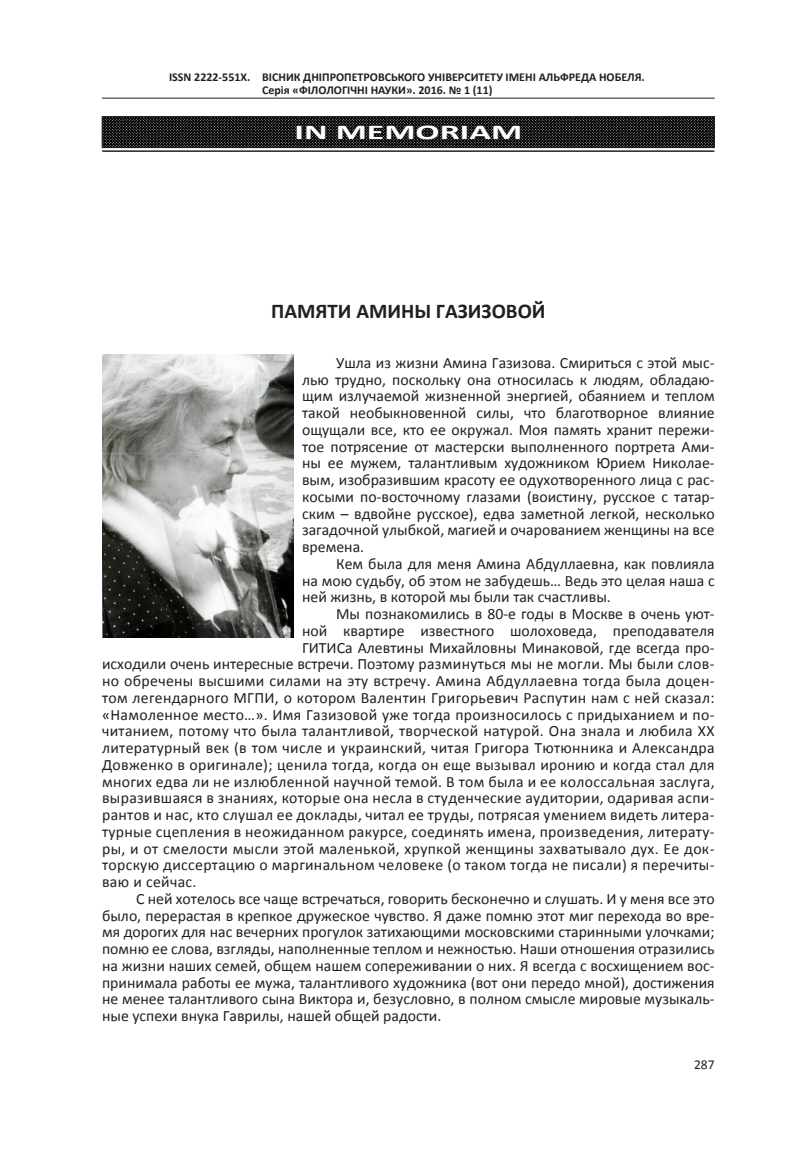
<style>
.page{position:relative;width:787px;height:1149px;background:#fff}
.page>*{position:absolute;margin:0;border:0;box-sizing:border-box;transform-origin:0 0}
.Название_статьи{font:700 21px "Calibri";color:#231f20}
.Рубрика{font:700 21px "Calibri";color:#fff;scale:1.7 1}
.ОСНОВНОЙ{font:15.75px/16.8px "Calibri";letter-spacing:.02em;color:#231f20;text-align:justify}
.ОСНОВНОЙ-2{font:15.75px "Calibri";color:#231f20}
.t1{font:13.5px "Calibri";color:#231f20}
.t2{font:700 12px/12.8px "Calibri";color:#231f20}
</style>
<div class="page">
<hr style="left:102px;top:98px;width:612px;height:1px;background:#231f20">
<img style="left:104px;top:119px;width:608px;height:27px">
<div style="left:102px;top:117px;width:612px;height:31px;border:1px solid #231f20"></div>
<hr style="left:102px;top:150px;width:612px;height:2px;background:#231f20">
<svg style="left:296px;top:124px;width:30px;height:15px"></svg>
<svg style="left:337px;top:123px;width:183px;height:16px;background:#201f1f"></svg>
<img style="left:102px;top:354px;width:191px;height:283px">
<p class="t2" style="left:262px;top:71px;width:384px;text-indent:-93px">ISSN 2222-551Х. ВІСНИК ДНІПРОПЕТРОВСЬКОГО УНІВЕРСИТЕТУ ІМЕНІ АЛЬФРЕДА НОБЕЛЯ.<br>Серія «ФІЛОЛОГІЧНІ НАУКИ». 2016. № 1 (11)</p>
<p class="Рубрика" style="left:295px;top:118px;width:135px">IN MEMORIAM</p>
<p class="Название_статьи" style="left:271px;top:297px;width:276px">ПАМЯТИ АМИНЫ ГАЗИЗОВОЙ</p>
<p class="ОСНОВНОЙ" style="left:302px;top:354px;width:414px;text-indent:34px">Ушла из жизни Амина Газизова. Смириться с этой мыс&shy;лью трудно, поскольку она относилась к людям, обладаю&shy;щим излучаемой жизненной энергией, обаянием и теплом такой необыкновенной силы, что благотворное влияние ощущали все, кто ее окружал. Моя память хранит пережи&shy;тое потрясение от мастерски выполненного портрета Ами&shy;ны ее мужем, талантливым художником Юрием Николае&shy;вым, изобразившим красоту ее одухотворенного лица с рас&shy;косыми по-восточному глазами (воистину, русское с татар&shy;ским – вдвойне русское), едва заметной легкой, несколько загадочной улыбкой, магией и очарованием женщины на все времена.</p>
<p class="ОСНОВНОЙ" style="left:302px;top:555px;width:414px;text-indent:34px">Кем была для меня Амина Абдуллаевна, как повлияла на мою судьбу, об этом не забудешь… Ведь это целая наша с ней жизнь, в которой мы были так счастливы.</p>
<p class="ОСНОВНОЙ-2" style="left:336px;top:603px;width:380px">Мы познакомились в 80-е годы в Москве в очень уют-</p>
<p class="ОСНОВНОЙ-2" style="left:302px;top:620px;width:414px">ной квартире известного шолоховеда, преподавателя</p>
<p class="ОСНОВНОЙ-2" style="left:302px;top:637px;width:414px">ГИТИСа Алевтины Михайловны Минаковой, где всегда про-</p>
<p class="ОСНОВНОЙ-2" style="left:102px;top:654px;width:614px">исходили очень интересные встречи. Поэтому разминуться мы не могли. Мы были слов-</p>
<p class="ОСНОВНОЙ" style="left:102px;top:672px;width:614px">но обречены высшими силами на эту встречу. Амина Абдуллаевна тогда была доцен-</p>
<p class="ОСНОВНОЙ" style="left:102px;top:689px;width:614px">том легендарного МГПИ, о котором Валентин Григорьевич Распутин нам с ней сказал:</p>
<p class="ОСНОВНОЙ" style="left:102px;top:705px;width:614px">«Намоленное место…». Имя Газизовой уже тогда произносилось с придыханием и по-</p>
<p class="ОСНОВНОЙ" style="left:102px;top:722px;width:614px">читанием, потому что была талантливой, творческой натурой. Она знала и любила ХХ</p>
<p class="ОСНОВНОЙ" style="left:102px;top:739px;width:614px">литературный век (в том числе и украинский, читая Григора Тютюнника и Александра</p>
<p class="ОСНОВНОЙ" style="left:102px;top:756px;width:614px">Довженко в оригинале); ценила тогда, когда он еще вызывал иронию и когда стал для</p>
<p class="ОСНОВНОЙ" style="left:102px;top:772px;width:614px">многих едва ли не излюбленной научной темой. В том была и ее колоссальная заслуга,</p>
<p class="ОСНОВНОЙ" style="left:102px;top:789px;width:614px">выразившаяся в знаниях, которые она несла в студенческие аудитории, одаривая аспи-</p>
<p class="ОСНОВНОЙ" style="left:102px;top:806px;width:614px">рантов и нас, кто слушал ее доклады, читал ее труды, потрясая умением видеть литера-</p>
<p class="ОСНОВНОЙ" style="left:102px;top:823px;width:614px">турные сцепления в неожиданном ракурсе, соединять имена, произведения, литерату-</p>
<p class="ОСНОВНОЙ" style="left:102px;top:839px;width:614px">ры, и от смелости мысли этой маленькой, хрупкой женщины захватывало дух. Ее док-</p>
<p class="ОСНОВНОЙ" style="left:102px;top:856px;width:614px">торскую диссертацию о маргинальном человеке (о таком тогда не писали) я перечиты-</p>
<p class="ОСНОВНОЙ" style="left:102px;top:873px;width:96px">ваю и сейчас.</p>
<p class="ОСНОВНОЙ" style="left:102px;top:890px;width:614px;text-indent:34px">С ней хотелось все чаще встречаться, говорить бесконечно и слушать. И у меня все это было, перерастая в крепкое дружеское чувство. Я даже помню этот миг перехода во вре&shy;мя дорогих для нас вечерних прогулок затихающими московскими старинными улочками; помню ее слова, взгляды, наполненные теплом и нежностью. Наши отношения отразились на жизни наших семей, общем нашем сопереживании о них. Я всегда с восхищением вос&shy;принимала работы ее мужа, талантливого художника (вот они передо мной), достижения не менее талантливого сына Виктора и, безусловно, в полном смысле мировые музыкаль&shy;ные успехи внука Гаврилы, нашей общей радости.</p>
<p class="t1" style="left:694px;top:1055px;width:22px">287</p>
</div>
